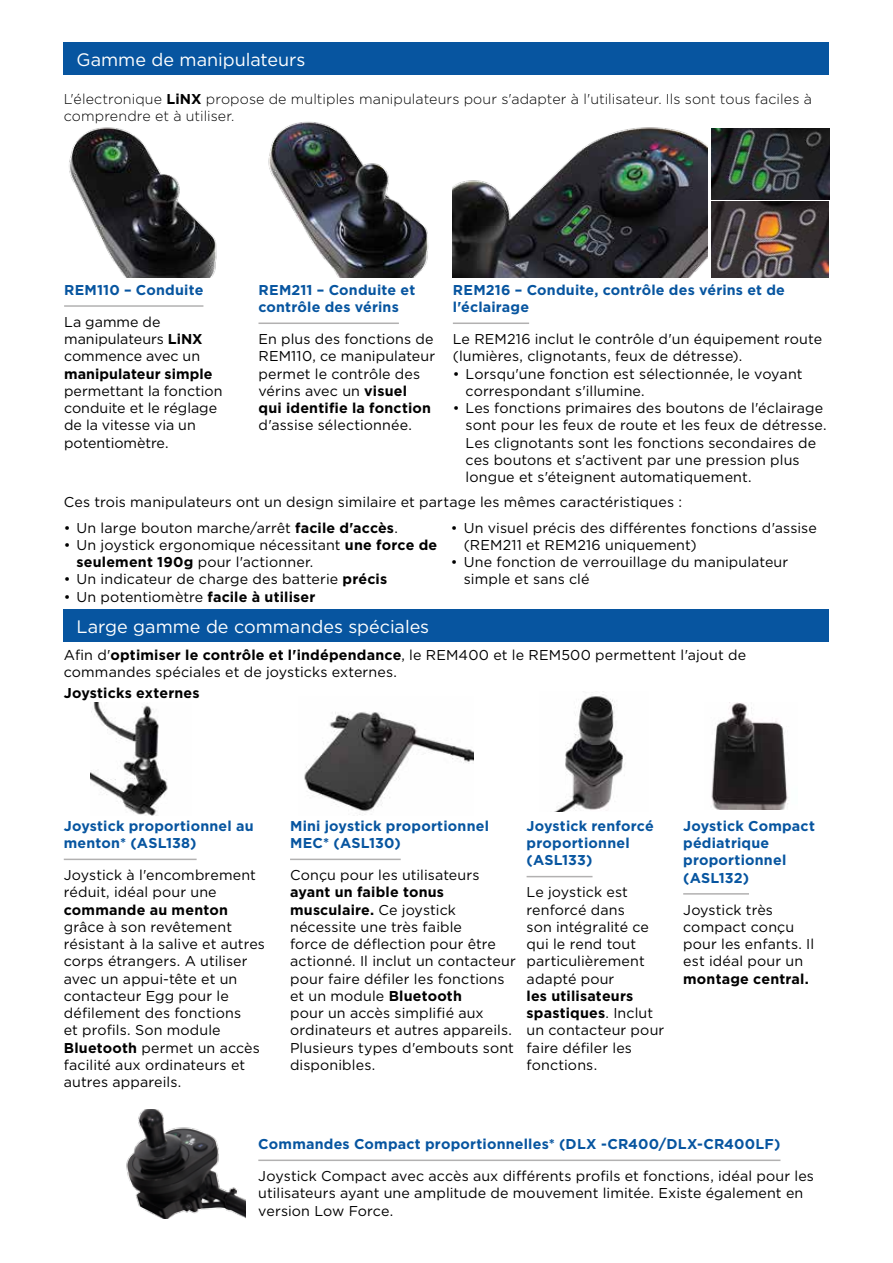
<style>
.page{position:relative;width:893px;height:1263px;background:#fff}
.page>*{position:absolute;margin:0;border:0;box-sizing:border-box;transform-origin:0 0}
.t1{font:18px "Gotham";color:#fff}
.t2{font:14.25px/17.2px "Gotham";letter-spacing:.01em;color:#000}
.t3{font:700 14.25px/17.2px "Gotham";letter-spacing:.015em;color:#0755a0}
.t4{font:300 14.25px/17.2px "Gotham";letter-spacing:.005em;color:#000}
.t5{font:700 14.25px "Gotham";letter-spacing:.01em;color:#000}
.s1{font-weight:700}
</style>
<div class="page">
<div style="left:64px;top:43px;width:765px;height:32px;background:#0755a0"></div>
<div style="left:64px;top:609px;width:765px;height:33px;background:#0755a0"></div>
<hr style="left:64px;top:859px;width:133px;height:1px;background:#b2b1b1">
<hr style="left:290px;top:859px;width:111px;height:1px;background:#b2b1b1">
<hr style="left:527px;top:876px;width:65px;height:1px;background:#b2b1b1">
<hr style="left:683px;top:893px;width:66px;height:2px;background:#b2b1b1">
<hr style="left:258px;top:1159px;width:522px;height:2px;background:#b2b1b1">
<img style="left:453px;top:127px;width:254px;height:150px">
<img style="left:268px;top:121px;width:161px;height:156px">
<img style="left:69px;top:127px;width:148px;height:150px">
<hr style="left:258px;top:322px;width:141px;height:2px;background:#b2b1b1">
<hr style="left:64px;top:305px;width:139px;height:2px;background:#b2b1b1">
<hr style="left:453px;top:322px;width:76px;height:2px;background:#b2b1b1">
<img style="left:712px;top:128px;width:117px;height:71px">
<img style="left:712px;top:202px;width:116px;height:75px">
<img style="left:90px;top:702px;width:78px;height:114px">
<img style="left:304px;top:712px;width:170px;height:103px">
<img style="left:556px;top:694px;width:69px;height:117px">
<img style="left:711px;top:702px;width:77px;height:108px">
<img style="left:126px;top:1109px;width:120px;height:109px">
<p class="t1" style="left:77px;top:48px;width:230px">Gamme de manipulateurs</p>
<p class="t4" style="left:64px;top:90px;width:750px">L'électronique <span class="s1">LiNX</span> propose de multiples manipulateurs pour s'adapter à l'utilisateur. Ils sont tous faciles à comprendre et à utiliser.</p>
<p class="t3" style="left:453px;top:281px;width:334px">REM216 – Conduite, contrôle des vérins et de l'éclairage</p>
<p class="t2" style="left:453px;top:330px;width:371px">Le REM216 inclut le contrôle d'un équipement route (lumières, clignotants, feux de détresse).</p>
<p class="t2" style="left:466px;top:365px;width:338px;text-indent:-13px">• Lorsqu'une fonction est sélectionnée, le voyant correspondant s'illumine.</p>
<p class="t2" style="left:466px;top:399px;width:362px;text-indent:-13px">• Les fonctions primaires des boutons de l'éclairage sont pour les feux de route et les feux de détresse.<br>Les clignotants sont les fonctions secondaires de ces boutons et s'activent par une pression plus longue et s'éteignent automatiquement.</p>
<p class="t2" style="left:64px;top:493px;width:620px">Ces trois manipulateurs ont un design similaire et partage les mêmes caractéristiques :</p>
<p class="t2" style="left:64px;top:519px;width:336px">• Un large bouton marche/arrêt <span class="s1">facile d'accès</span>.</p>
<p class="t2" style="left:77px;top:536px;width:362px;text-indent:-13px">• Un joystick ergonomique nécessitant <span class="s1">une force de seulement 190g</span> pour l'actionner.</p>
<p class="t2" style="left:64px;top:570px;width:325px">• Un indicateur de charge des batterie <span class="s1">précis</span></p>
<p class="t2" style="left:64px;top:588px;width:253px">• Un potentiomètre <span class="s1">facile à utiliser</span></p>
<p class="t3" style="left:64px;top:281px;width:141px">REM110 – Conduite</p>
<p class="t2" style="left:64px;top:313px;width:140px">La gamme de manipulateurs <span class="s1">LiNX </span>commence avec un</p>
<p class="t5" style="left:64px;top:364px;width:150px">manipulateur simple</p>
<p class="t2" style="left:64px;top:382px;width:160px">permettant la fonction conduite et le réglage de la vitesse via un potentiomètre.</p>
<p class="t3" style="left:258px;top:281px;width:158px">REM211 – Conduite et contrôle des vérins</p>
<p class="t2" style="left:258px;top:330px;width:178px">En plus des fonctions de<br>REM110, ce manipulateur permet le contrôle des vérins avec un <span class="s1">visuel<br>qui identifie la fonction</span></p>
<p class="t2" style="left:258px;top:416px;width:155px">d'assise sélectionnée.</p>
<p class="t2" style="left:464px;top:519px;width:355px;text-indent:-13px">• Un visuel précis des différentes fonctions d'assise (REM211 et REM216 uniquement)</p>
<p class="t2" style="left:464px;top:553px;width:326px;text-indent:-13px">• Une fonction de verrouillage du manipulateur simple et sans clé</p>
<p class="t1" style="left:77px;top:615px;width:354px">Large gamme de commandes spéciales</p>
<p class="t2" style="left:64px;top:646px;width:684px">Afin d'<span class="s1">optimiser le contrôle et l'indépendance</span>, le REM400 et le REM500 permettent l'ajout de commandes spéciales et de joysticks externes.</p>
<p class="t5" style="left:64px;top:683px;width:137px">Joysticks externes</p>
<p class="t3" style="left:64px;top:817px;width:191px">Joystick proportionnel au menton* (ASL138)</p>
<p class="t2" style="left:64px;top:866px;width:194px">Joystick à l'encombrement réduit, idéal pour une</p>
<p class="t5" style="left:64px;top:900px;width:166px">commande au menton</p>
<p class="t2" style="left:64px;top:918px;width:203px">grâce à son revêtement résistant à la salive et autres corps étrangers. A utiliser avec un appui-tête et un contacteur Egg pour le défilement des fonctions<br>et profils. Son module<br><span class="s1">Bluetooth</span> permet un accès facilité aux ordinateurs et autres appareils.</p>
<p class="t3" style="left:290px;top:817px;width:200px">Mini joystick proportionnel<br>MEC* (ASL130)</p>
<p class="t2" style="left:290px;top:866px;width:191px">Conçu pour les utilisateurs</p>
<p class="t2" style="left:290px;top:883px;width:227px"><span class="s1">ayant un faible tonus musculaire.</span> Ce joystick nécessite une très faible<br>force de déflection pour être actionné. Il inclut un contacteur pour faire défiler les fonctions et un module <span class="s1">Bluetooth<br></span>pour un accès simplifié aux ordinateurs et autres appareils.<br>Plusieurs types d'embouts sont disponibles.</p>
<p class="t3" style="left:527px;top:817px;width:129px">Joystick renforcé proportionnel (ASL133)</p>
<p class="t2" style="left:527px;top:883px;width:124px">Le joystick est renforcé dans son intégralité ce qui le rend tout particulièrement adapté pour</p>
<p class="t2" style="left:527px;top:987px;width:139px"><span class="s1">les utilisateurs spastiques</span>. Inclut un contacteur pour faire défiler les fonctions.</p>
<p class="t3" style="left:683px;top:817px;width:133px">Joystick Compact pédiatrique proportionnel (ASL132)</p>
<p class="t2" style="left:683px;top:901px;width:133px">Joystick très compact conçu pour les enfants. Il est idéal pour un</p>
<p class="t5" style="left:683px;top:969px;width:127px">montage central.</p>
<p class="t3" style="left:258px;top:1135px;width:524px">Commandes Compact proportionnelles* (DLX -CR400/DLX-CR400LF)</p>
<p class="t2" style="left:258px;top:1167px;width:557px">Joystick Compact avec accès aux différents profils et fonctions, idéal pour les utilisateurs ayant une amplitude de mouvement limitée. Existe également en version Low Force.</p>
</div>
